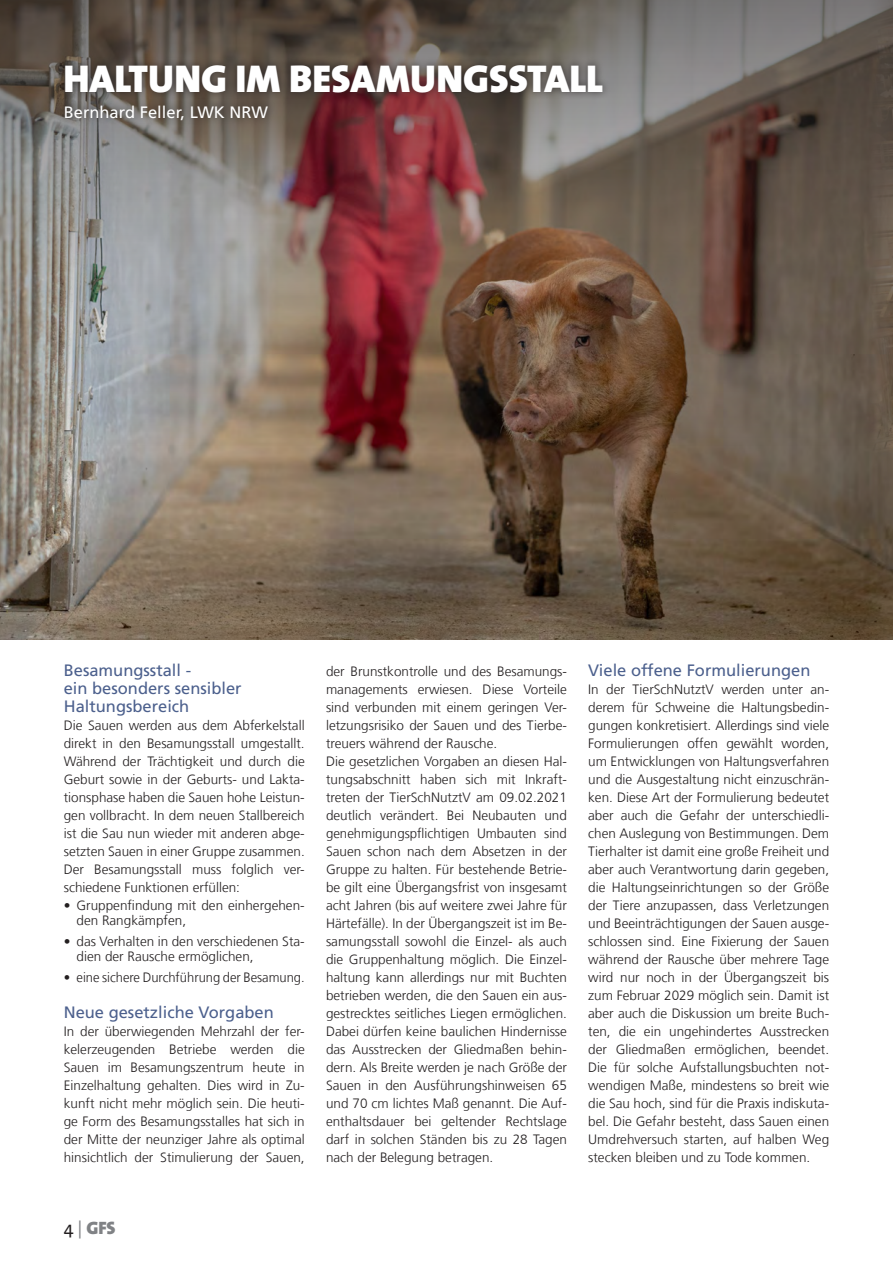
<style>
.page{position:relative;width:893px;height:1263px;background:#fff}
.page>*{position:absolute;margin:0;border:0;box-sizing:border-box;transform-origin:0 0}
.t1{font:39px "The Sans Black Caps";color:#fff}
.t2{font:900 18px "The Sans";color:#808285}
.t3{font:16.5px/18px "Frutiger LT Com";color:#4c608d}
.t4{font:16.5px "Frutiger LT Com";color:#fff}
.t5{font:300 13.5px/18px "Frutiger LT Com";color:#231f20;text-align:justify}
.t6{font:300 13.5px "Frutiger LT Com";color:#231f20;scale:.96 1}
.s1{font-weight:400;color:#231f20}
.s2{font-weight:400}
</style>
<div class="page">
<img style="left:0;top:0;width:893px;height:640px">
<div style="left:57px;top:57px;width:554px;height:43px;background:#231f20;opacity:.75"></div>
<div style="left:57px;top:97px;width:218px;height:30px;background:#231f20;opacity:.75"></div>
<h1 class="t1" style="left:63px;top:45px;width:541px">HALTUNG IM BESAMUNGSSTALL</h1>
<p class="t4" style="left:64px;top:102px;width:206px">Bernhard Feller, LWK NRW</p>
<p class="t3" style="left:64px;top:661px;width:179px">Besamungsstall -<br>ein besonders sensibler<br>Haltungsbereich</p>
<p class="t5" style="left:64px;top:716px;width:242px">Die Sauen werden aus dem Abferkelstall direkt in den Besamungsstall umgestallt.<br>Während der Trächtigkeit und durch die Geburt sowie in der Geburts- und Lakta&shy;tionsphase haben die Sauen hohe Leistun&shy;gen vollbracht. In dem neuen Stallbereich ist die Sau nun wieder mit anderen abge&shy;setzten Sauen in einer Gruppe zusammen.<br>Der Besamungsstall muss folglich ver&shy;schiedene Funktionen erfüllen:</p>
<p class="t5" style="left:77px;top:898px;width:230px;line-height:15px;text-indent:-13px">• Gruppenfindung mit den einhergehen&shy;den Rangkämpfen,</p>
<p class="t5" style="left:77px;top:934px;width:230px;line-height:15px;text-indent:-13px">• das Verhalten in den verschiedenen Sta&shy;dien der Rausche ermöglichen,</p>
<p class="t6" style="left:64px;top:969px;width:252px">• eine sichere Durchführung der Besamung.</p>
<p class="t3" style="left:64px;top:1003px;width:212px">Neue gesetzliche Vorgaben</p>
<p class="t5" style="left:64px;top:1022px;width:242px">In der überwiegenden Mehrzahl der fer&shy;kelerzeugenden Betriebe werden die Sauen im Besamungszentrum heute in Einzelhaltung gehalten. Dies wird in Zu&shy;kunft nicht mehr möglich sein. Die heuti&shy;ge Form des Besamungsstalles hat sich in der Mitte der neunziger Jahre als optimal hinsichtlich der Stimulierung der Sauen,</p>
<p class="t5" style="left:326px;top:662px;width:242px;text-align:left">der Brunstkontrolle und des Besamungs&shy;managements erwiesen. Diese Vorteile sind verbunden mit einem geringen Ver&shy;letzungsrisiko der Sauen und des Tierbe&shy;treuers während der Rausche.<br>Die gesetzlichen Vorgaben an diesen Hal&shy;tungsabschnitt haben sich mit Inkraft&shy;treten der TierSchNutztV am 09.02.2021 deutlich verändert. Bei Neubauten und genehmigungspflichtigen Umbauten sind Sauen schon nach dem Absetzen in der Gruppe zu halten. Für bestehende Betrie&shy;be gilt eine Übergangsfrist von insgesamt acht Jahren (bis auf weitere zwei Jahre für Härtefälle). In der Übergangszeit ist im Be&shy;samungsstall sowohl die Einzel- als auch die Gruppenhaltung möglich. Die Einzel&shy;haltung kann allerdings nur mit Buchten betrieben werden, die den Sauen ein aus&shy;gestrecktes seitliches Liegen ermöglichen.<br>Dabei dürfen keine baulichen Hindernisse das Ausstrecken der Gliedmaßen behin&shy;dern. Als Breite werden je nach Größe der Sauen in den Ausführungshinweisen 65 und 70 cm lichtes Maß genannt. Die Auf&shy;enthaltsdauer bei geltender Rechtslage darf in solchen Ständen bis zu 28 Tagen nach der Belegung betragen.</p>
<p class="t3" style="left:588px;top:661px;width:224px">Viele offene Formulierungen</p>
<p class="t5" style="left:588px;top:680px;width:242px">In der TierSchNutztV werden unter an&shy;derem für Schweine die Haltungsbedin&shy;gungen konkretisiert. Allerdings sind viele Formulierungen offen gewählt worden, um Entwicklungen von Haltungsverfahren und die Ausgestaltung nicht einzuschrän&shy;ken. Diese Art der Formulierung bedeutet aber auch die Gefahr der unterschiedli&shy;chen Auslegung von Bestimmungen. Dem Tierhalter ist damit eine große Freiheit und aber auch Verantwortung darin gegeben, die Haltungseinrichtungen so der Größe der Tiere anzupassen, dass Verletzungen und Beeinträchtigungen der Sauen ausge&shy;schlossen sind. Eine Fixierung der Sauen während der Rausche über mehrere Tage wird nur noch in der Übergangszeit bis zum Februar 2029 möglich sein. Damit ist aber auch die Diskussion um breite Buch&shy;ten, die ein ungehindertes Ausstrecken der Gliedmaßen ermöglichen, beendet.<br>Die für solche Aufstallungsbuchten not&shy;wendigen Maße, mindestens so breit wie die Sau hoch, sind für die Praxis indiskuta&shy;bel. Die Gefahr besteht, dass Sauen einen Umdrehversuch starten, auf halben Weg stecken bleiben und zu Tode kommen.</p>
<h2 class="t2" style="left:64px;top:1212px;width:53px"><span class="s1">4</span> <span class="s2">|</span> GFS</h2>
</div>
